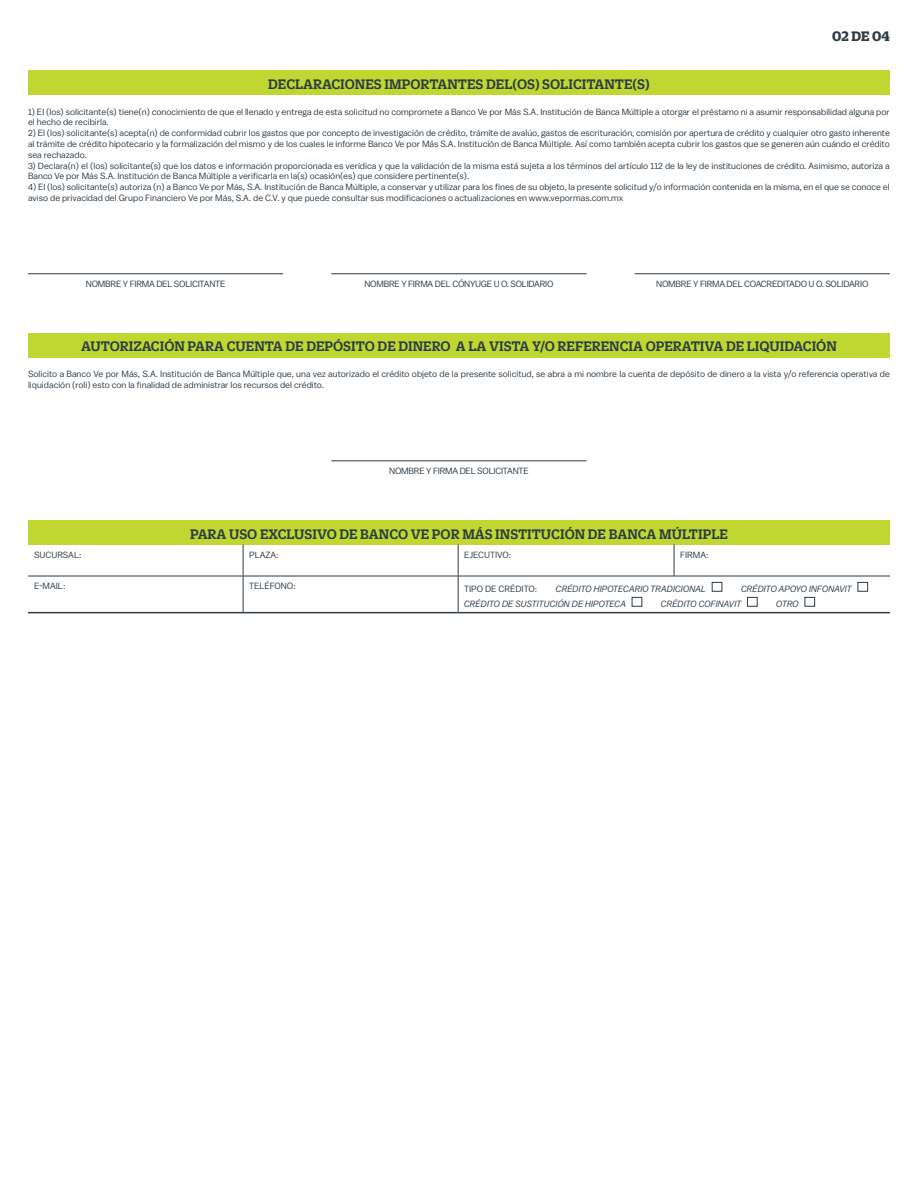
<style>
.page{position:relative;width:918px;height:1188px;background:#fff}
.page>*{position:absolute;margin:0;border:0;box-sizing:border-box;transform-origin:0 0}
.t1{font:500 15px "Duplicate Slab";color:#2c3b46}
.t2{font:700 15px "Duplicate Slab";color:#2c3b46}
.t3{font:9px/10.8px "Balto";color:#2c3b46}
.t4{font:9px "Balto";letter-spacing:-.025em;color:#2c3b46}
.t5{font:italic 9px "Balto";color:#2c3b46}
</style>
<div class="page">
<div style="left:28px;top:71px;width:862px;height:24px;background:#bfd730"></div>
<div style="left:28px;top:333px;width:862px;height:24px;background:#bfd730"></div>
<div style="left:28px;top:520px;width:862px;height:25px;background:#bfd730"></div>
<hr style="left:331px;top:273px;width:256px;height:1px;background:#2c3b46">
<hr style="left:331px;top:460px;width:256px;height:1px;background:#2c3b46">
<hr style="left:28px;top:273px;width:255px;height:1px;background:#2c3b46">
<hr style="left:635px;top:273px;width:255px;height:1px;background:#2c3b46">
<hr style="left:243px;top:545px;width:1px;height:31px;background:#2c3b46">
<hr style="left:458px;top:545px;width:1px;height:31px;background:#2c3b46">
<hr style="left:243px;top:576px;width:1px;height:36px;background:#2c3b46">
<hr style="left:458px;top:576px;width:1px;height:36px;background:#2c3b46">
<hr style="left:674px;top:545px;width:1px;height:31px;background:#2c3b46">
<hr style="left:28px;top:576px;width:215px;height:1px;background:#2c3b46">
<hr style="left:243px;top:576px;width:215px;height:1px;background:#2c3b46">
<hr style="left:458px;top:576px;width:216px;height:1px;background:#2c3b46">
<hr style="left:674px;top:576px;width:216px;height:1px;background:#2c3b46">
<hr style="left:28px;top:612px;width:215px;height:1px;background:#2c3b46">
<hr style="left:243px;top:612px;width:215px;height:1px;background:#2c3b46">
<hr style="left:458px;top:612px;width:216px;height:1px;background:#2c3b46">
<hr style="left:674px;top:612px;width:216px;height:1px;background:#2c3b46">
<div style="left:712px;top:582px;width:10px;height:10px;border:1px solid #2c3b46"></div>
<div style="left:858px;top:582px;width:10px;height:10px;border:1px solid #2c3b46"></div>
<div style="left:632px;top:597px;width:10px;height:10px;border:1px solid #2c3b46"></div>
<div style="left:747px;top:597px;width:11px;height:10px;border:1px solid #2c3b46"></div>
<div style="left:805px;top:597px;width:10px;height:10px;border:1px solid #2c3b46"></div>
<h1 class="t1" style="left:268px;top:75px;width:383px">DECLARACIONES IMPORTANTES DEL(OS) SOLICITANTE(S)</h1>
<h1 class="t2" style="left:832px;top:26px;width:59px">02 DE 04</h1>
<p class="t3" style="left:28px;top:106px;width:863px">1) El (los) solicitante(s) tiene(n) conocimiento de que el llenado y entrega de esta solicitud no compromete a Banco Ve por Más S.A. Institución de Banca Múltiple a otorgar el préstamo ni a asumir responsabilidad alguna por el hecho de recibirla.</p>
<p class="t3" style="left:28px;top:128px;width:863px;text-align:justify">2) El (los) solicitante(s) acepta(n) de conformidad cubrir los gastos que por concepto de investigación de crédito, trámite de avalúo, gastos de escrituración, comisión por apertura de crédito y cualquier otro gasto inherente al trámite de crédito hipotecario y la formalización del mismo y de los cuales le informe Banco Ve por Más S.A. Institución de Banca Múltiple. Así como también acepta cubrir los gastos que se generen aún cuándo el crédito sea rechazado.</p>
<p class="t3" style="left:28px;top:160px;width:863px">3) Declara(n) el (los) solicitante(s) que los datos e información proporcionada es verídica y que la validación de la misma está sujeta a los términos del artículo 112 de la ley de instituciones de crédito. Asimismo, autoriza a<br>Banco Ve por Más S.A. Institución de Banca Múltiple a verificarla en la(s) ocasión(es) que considere pertinente(s).</p>
<p class="t3" style="left:28px;top:182px;width:863px">4) El (los) solicitante(s) autoriza (n) a Banco Ve por Más, S.A. Institución de Banca Múltiple, a conservar y utilizar para los fines de su objeto, la presente solicitud y/o información contenida en la misma, en el que se conoce el aviso de privacidad del Grupo Financiero Ve por Más, S.A. de C.V. y que puede consultar sus modificaciones o actualizaciones en www.vepormas.com.mx</p>
<p class="t4" style="left:364px;top:279px;width:191px">NOMBRE Y FIRMA DEL CÓNYUGE U O. SOLIDARIO</p>
<p class="t4" style="left:86px;top:279px;width:141px">NOMBRE Y FIRMA DEL SOLICITANTE</p>
<p class="t4" style="left:656px;top:279px;width:214px">NOMBRE Y FIRMA DEL COACREDITADO U O. SOLIDARIO</p>
<h1 class="t1" style="left:81px;top:337px;width:757px">AUTORIZACIÓN PARA CUENTA DE DEPÓSITO DE DINERO A LA VISTA Y/O REFERENCIA OPERATIVA DE LIQUIDACIÓN</h1>
<p class="t3" style="left:28px;top:368px;width:863px">Solicito a Banco Ve por Más, S.A. Institución de Banca Múltiple que, una vez autorizado el crédito objeto de la presente solicitud, se abra a mi nombre la cuenta de depósito de dinero a la vista y/o referencia operativa de liquidación (roli) esto con la finalidad de administrar los recursos del crédito.</p>
<p class="t4" style="left:389px;top:466px;width:141px">NOMBRE Y FIRMA DEL SOLICITANTE</p>
<h1 class="t1" style="left:190px;top:524px;width:539px">PARA USO EXCLUSIVO DE BANCO VE POR MÁS INSTITUCIÓN DE BANCA MÚLTIPLE</h1>
<p class="t3" style="left:34px;top:549px;width:49px">SUCURSAL:</p>
<p class="t3" style="left:249px;top:549px;width:31px">PLAZA:</p>
<p class="t3" style="left:464px;top:549px;width:49px">EJECUTIVO:</p>
<p class="t3" style="left:680px;top:549px;width:30px">FIRMA:</p>
<p class="t3" style="left:34px;top:581px;width:33px">E-MAIL:</p>
<p class="t3" style="left:249px;top:581px;width:48px">TELÉFONO:</p>
<p class="t3" style="left:464px;top:583px;width:75px">TIPO DE CRÉDITO:</p>
<p class="t5" style="left:556px;top:583px;width:152px">CRÉDITO HIPOTECARIO TRADICIONAL</p>
<p class="t5" style="left:741px;top:583px;width:112px">CRÉDITO APOYO INFONAVIT</p>
<p class="t5" style="left:464px;top:598px;width:163px">CRÉDITO DE SUSTITUCIÓN DE HIPOTECA</p>
<p class="t5" style="left:661px;top:598px;width:82px">CRÉDITO COFINAVIT</p>
<p class="t5" style="left:776px;top:598px;width:24px">OTRO</p>
</div>
